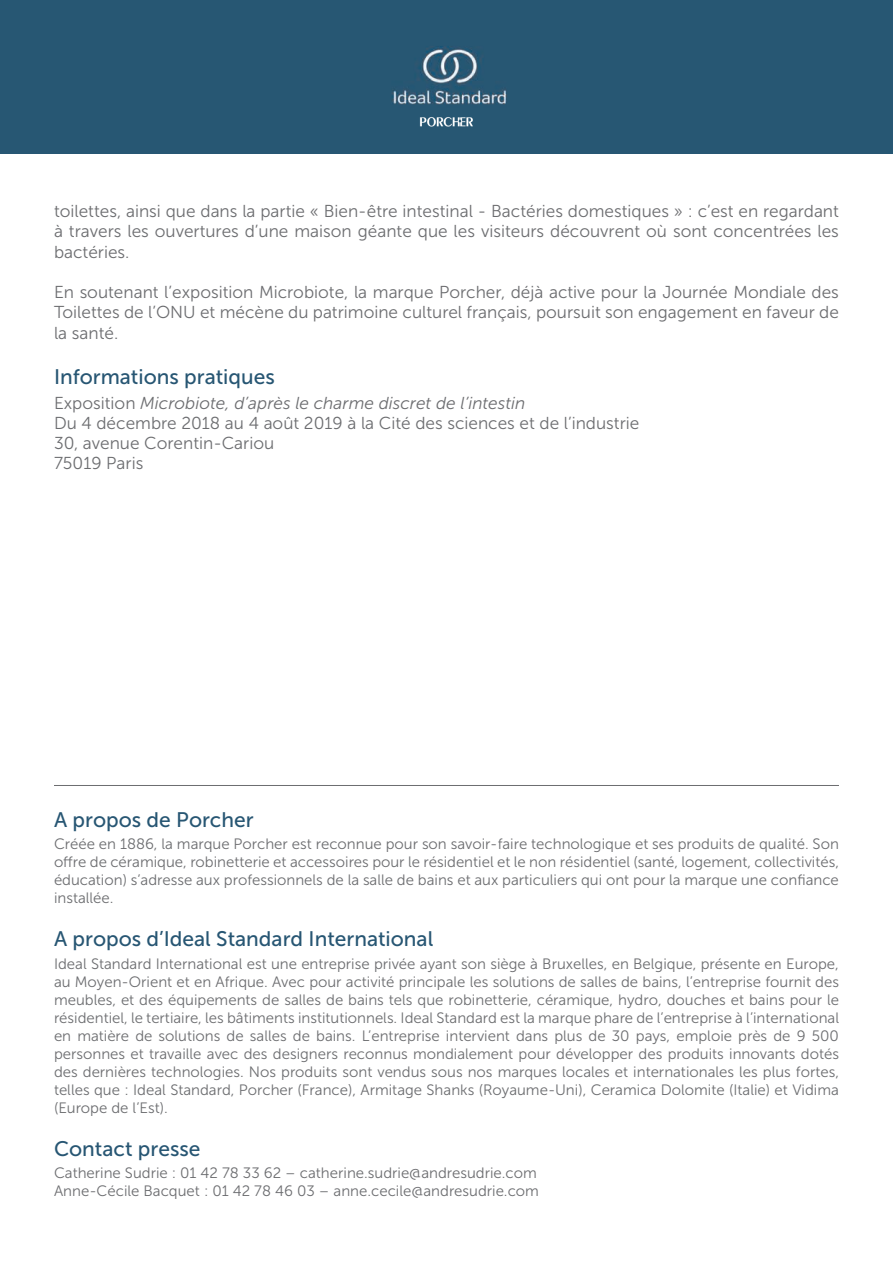
<style>
.page{position:relative;width:893px;height:1263px;background:#fff}
.page>*{position:absolute;margin:0;border:0;box-sizing:border-box;transform-origin:0 0}
.t1{font:21px "Museo Sans 500";color:#275673}
.t2{font:17.25px/20.2px "Museo Sans 300";color:#6c6d70;text-align:justify}
.t3{font:15px/18px "Museo Sans 300";color:#6c6d70;text-align:justify}
.s1{font-style:italic}
</style>
<div class="page">
<hr style="left:54px;top:785px;width:785px;height:1px;background:#6c6d70">
<div style="left:0;top:0;width:893px;height:153px;background:#275773"></div>
<img style="left:419px;top:111px;width:56px;height:21px">
<p class="t2" style="left:54px;top:201px;width:786px">toilettes, ainsi que dans la partie « Bien-être intestinal - Bactéries domestiques » : c’est en regardant à travers les ouvertures d’une maison géante que les visiteurs découvrent où sont concentrées les bactéries.</p>
<p class="t2" style="left:54px;top:282px;width:786px">En soutenant l’exposition Microbiote, la marque Porcher, déjà active pour la Journée Mondiale des Toilettes de l’ONU et mécène du patrimoine culturel français, poursuit son engagement en faveur de la santé.</p>
<h1 class="t1" style="left:54px;top:365px;width:222px">Informations pratiques</h1>
<p class="t2" style="left:54px;top:393px;width:587px;text-align:left">Exposition <span class="s1">Microbiote, d’après le charme discret de l’intestin<br></span>Du 4 décembre 2018 au 4 août 2019 à la Cité des sciences et de l’industrie 30, avenue Corentin-Cariou<br>75019 Paris</p>
<h1 class="t1" style="left:54px;top:808px;width:201px">A propos de Porcher</h1>
<p class="t3" style="left:54px;top:835px;width:786px">Créée en 1886, la marque Porcher est reconnue pour son savoir-faire technologique et ses produits de qualité. Son offre de céramique, robinetterie et accessoires pour le résidentiel et le non résidentiel (santé, logement, collectivités, éducation) s’adresse aux professionnels de la salle de bains et aux particuliers qui ont pour la marque une confiance installée.</p>
<h1 class="t1" style="left:54px;top:928px;width:381px">A propos d’Ideal Standard International</h1>
<p class="t3" style="left:54px;top:954px;width:787px">Ideal Standard International est une entreprise privée ayant son siège à Bruxelles, en Belgique, présente en Europe, au Moyen-Orient et en Afrique. Avec pour activité principale les solutions de salles de bains, l’entreprise fournit des meubles, et des équipements de salles de bains tels que robinetterie, céramique, hydro, douches et bains pour le résidentiel, le tertiaire, les bâtiments institutionnels. Ideal Standard est la marque phare de l’entreprise à l’international en matière de solutions de salles de bains. L’entreprise intervient dans plus de 30 pays, emploie près de 9 500 personnes et travaille avec des designers reconnus mondialement pour développer des produits innovants dotés des dernières technologies. Nos produits sont vendus sous nos marques locales et internationales les plus fortes, telles que : Ideal Standard, Porcher (France), Armitage Shanks (Royaume-Uni), Ceramica Dolomite (Italie) et Vidima (Europe de l’Est).</p>
<h1 class="t1" style="left:54px;top:1137px;width:148px">Contact presse</h1>
<p class="t3" style="left:54px;top:1164px;width:486px">Catherine Sudrie : 01 42 78 33 62 – catherine.sudrie@andresudrie.com<br>Anne-Cécile Bacquet : 01 42 78 46 03 – anne.cecile@andresudrie.com</p>
</div>
